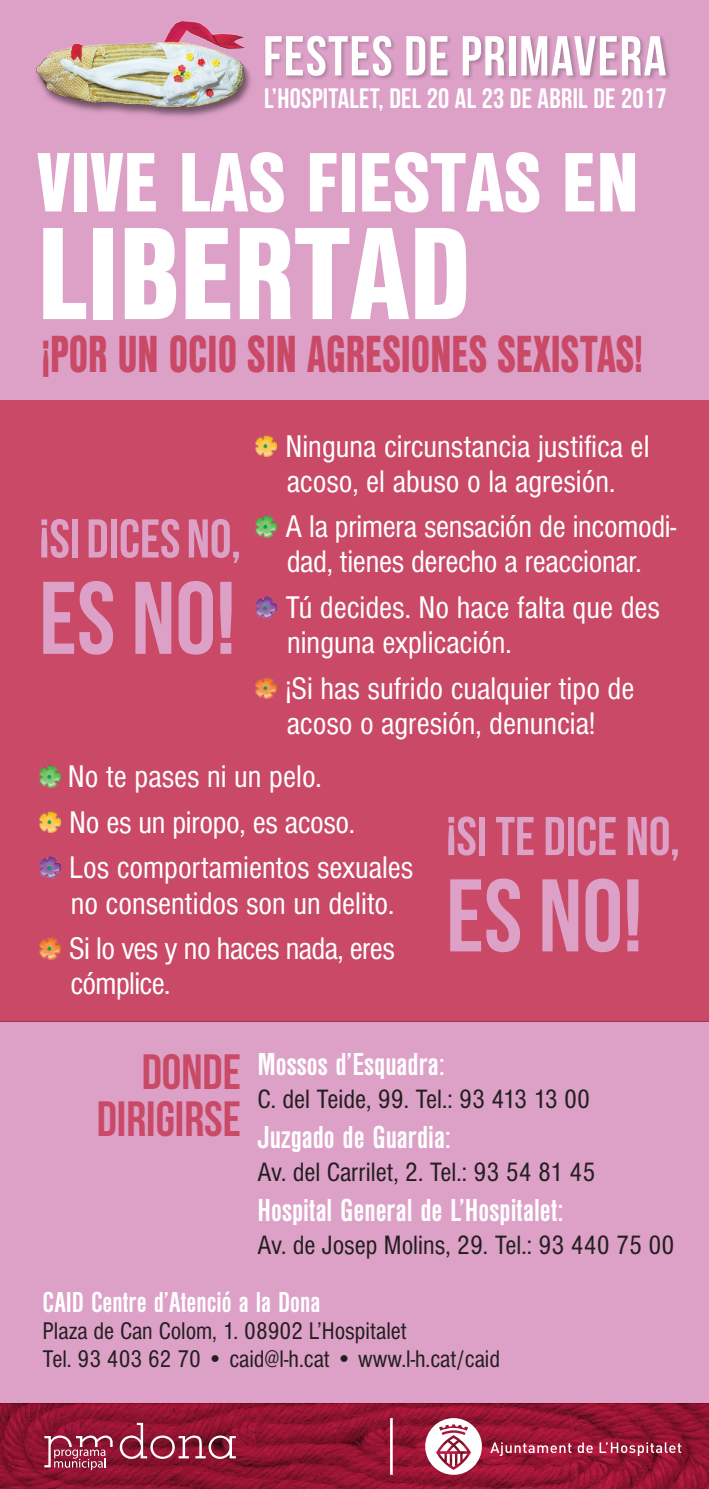
<style>
.page{position:relative;width:709px;height:1489px;background:#fff}
.page>*{position:absolute;margin:0;border:0;box-sizing:border-box;transform-origin:0 0}
.t1{font:136.5px "Nimbus Sans DOT Blac Cond";color:#fff}
.t2{font:102.75px "Bebas Neue";color:#dda1c8}
.t3{font:87.5px "Nimbus Sans DOT Blac Cond";color:#fff}
.t4{font:56px "Bebas Neue";letter-spacing:.025em;color:#fff}
.t5{font:54.5px "Bebas Neue";color:#dda1c8}
.t6{font:54.25px "Nimbus Sans DOT Blac Cond";color:#c94966;scale:.8 1}
.t7{font:49.5px/47.5px "Bebas Neue";color:#c94966;text-align:right}
.t8{font:700 condensed 33px "Nimbus Sans DOT";color:#fff}
.t9{font:condensed 32.5px/35px "Nimbus Sans DOT";color:#fff}
.t10{font:condensed 32.5px "Nimbus Sans DOT";letter-spacing:-.02em;color:#fff}
.t11{font:700 condensed 30px "Nimbus Sans DOT";color:#fff}
.t12{font:28px "Bebas Neue";letter-spacing:.01em;color:#fff}
.t13{font:condensed 27.5px "Nimbus Sans DOT";color:#231f20}
.t14{font:condensed 25px/27.5px "Nimbus Sans DOT";color:#231f20}
.s1{font-weight:400}
</style>
<div class="page">
<img style="left:0;top:1403px;width:709px;height:85px">
<div style="left:0;top:399px;width:709px;height:622px;background:#c94966"></div>
<div style="left:0;top:1021px;width:709px;height:382px;background:#dda1c8"></div>
<svg style="left:120px;top:1422px;width:116px;height:36px;background:#9e3c53"></svg>
<svg style="left:44px;top:1435px;width:69px;height:34px;background:#a64d62"></svg>
<div style="left:0;top:0;width:709px;height:399px;background:#dda1c8"></div>
<svg style="left:425px;top:1417px;width:57px;height:57px"></svg>
<svg style="left:490px;top:1442px;width:81px;height:13px"></svg>
<svg style="left:577px;top:1442px;width:15px;height:10px"></svg>
<svg style="left:599px;top:1442px;width:82px;height:13px"></svg>
<hr style="left:390px;top:1417px;width:3px;height:57px;background:#fff">
<img style="left:36px;top:21px;width:215px;height:96px">
<div style="left:264px;top:35px;width:407px;height:45px;background:#231f20;opacity:.25"></div>
<img style="left:39px;top:765px;width:21px;height:22px">
<img style="left:39px;top:811px;width:21px;height:21px">
<img style="left:39px;top:856px;width:21px;height:22px">
<img style="left:39px;top:937px;width:21px;height:22px">
<img style="left:255px;top:435px;width:22px;height:22px">
<img style="left:255px;top:516px;width:22px;height:21px">
<img style="left:255px;top:596px;width:22px;height:22px">
<img style="left:255px;top:677px;width:22px;height:21px">
<h3 class="t4" style="left:263px;top:25px;width:405px">FESTES DE PRIMAVERA</h3>
<p class="t12" style="left:264px;top:83px;width:404px">L’HOSPITALET, DEL 20 AL 23 DE ABRIL DE 2017</p>
<h3 class="t3" style="left:37px;top:132px;width:603px">VIVE LAS FIESTAS EN</h3>
<h1 class="t1" style="left:37px;top:196px;width:435px">LIBERTAD</h1>
<h3 class="t6" style="left:42px;top:322px;width:752px">¡POR UN OCIO SIN AGRESIONES SEXISTAS!</h3>
<h3 class="t5" style="left:39px;top:509px;width:203px">¡SI DICES NO,</h3>
<h2 class="t2" style="left:39px;top:562px;width:198px">ES NO!</h2>
<p class="t9" style="left:285px;top:429px;width:365px">Ninguna circunstancia justifica el acoso, el abuso o la agresión.</p>
<p class="t9" style="left:285px;top:510px;width:392px">A la primera sensación de incomodi&shy;dad, tienes derecho a reaccionar.</p>
<p class="t9" style="left:285px;top:590px;width:376px">Tú decides. No hace falta que des ninguna explicación.</p>
<p class="t9" style="left:285px;top:671px;width:350px">¡Si has sufrido cualquier tipo de acoso o agresión, denuncia!</p>
<p class="t9" style="left:68px;top:754px;width:347px;line-height:45.8px">No te pases ni un pelo.<br>No es un piropo, es acoso.<br>Los comportamientos sexuales</p>
<p class="t9" style="left:69px;top:880px;width:327px;line-height:45.8px">no consentidos son un delito.<br>Si lo ves y no haces nada, eres</p>
<p class="t10" style="left:70px;top:966px;width:101px">cómplice.</p>
<h3 class="t5" style="left:446px;top:806px;width:235px">¡SI TE DICE NO,</h3>
<h2 class="t2" style="left:446px;top:859px;width:198px">ES NO!</h2>
<h3 class="t7" style="left:97px;top:1047px;width:146px">DONDE<br>DIRIGIRSE</h3>
<p class="t8" style="left:257px;top:1046px;width:189px">Mossos d’Esquadra<span class="s1">:</span></p>
<p class="t13" style="left:257px;top:1084px;width:334px">C. del Teide, 99. Tel.: 93 413 13 00</p>
<p class="t8" style="left:257px;top:1119px;width:195px">Juzgado de Guardia<span class="s1">:</span></p>
<p class="t13" style="left:257px;top:1157px;width:339px">Av. del Carrilet, 2. Tel.: 93 54 81 45</p>
<p class="t8" style="left:257px;top:1191px;width:308px">Hospital General de L’Hospitalet<span class="s1">:</span></p>
<p class="t13" style="left:257px;top:1229px;width:418px">Av. de Josep Molins, 29. Tel.: 93 440 75 00</p>
<p class="t11" style="left:43px;top:1285px;width:279px">CAID Centre d’Atenció a la Dona</p>
<p class="t14" style="left:43px;top:1317px;width:459px">Plaza de Can Colom, 1. 08902 L’Hospitalet<br>Tel. 93 403 62 70 • caid@l-h.cat • www.l-h.cat/caid</p>
</div>
